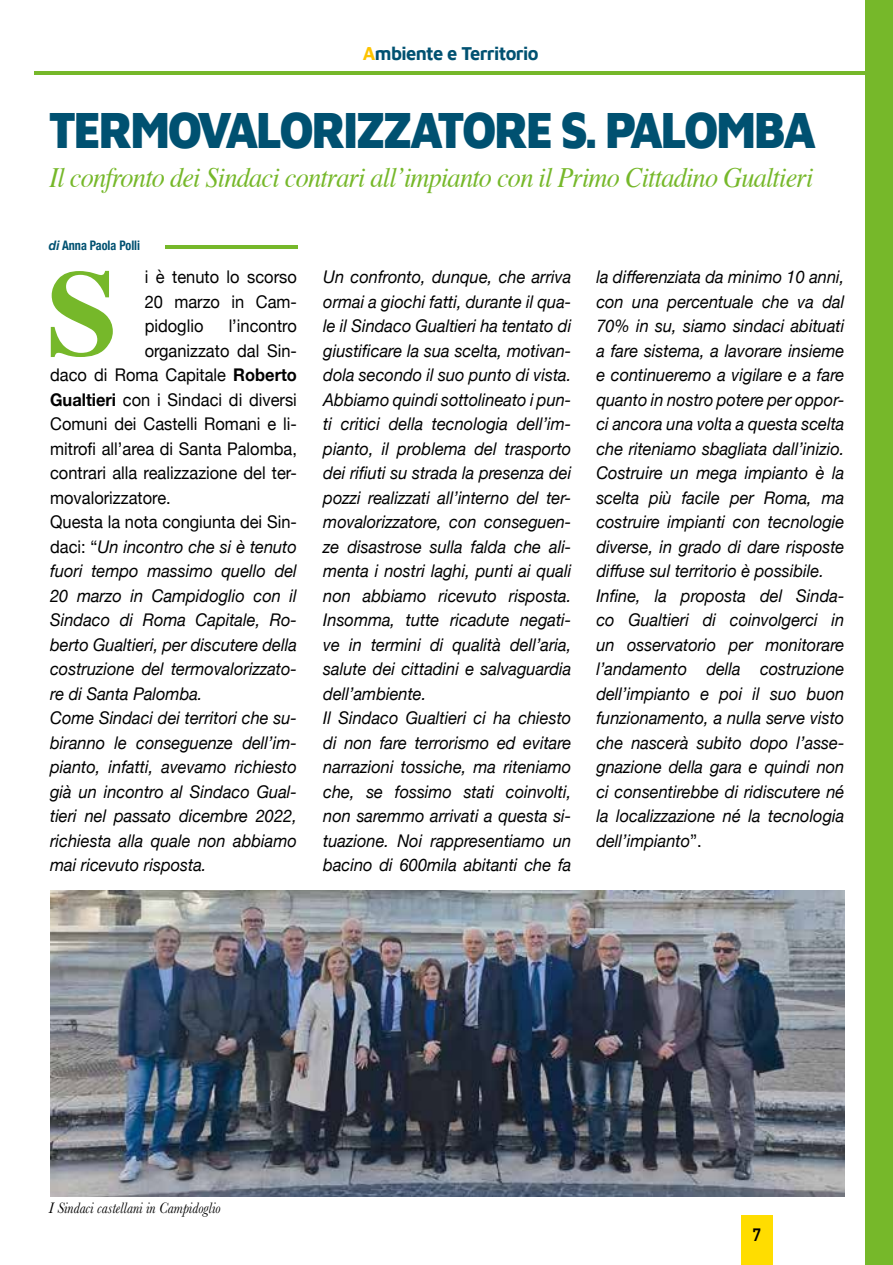
<style>
.page{position:relative;width:893px;height:1265px;background:#fff}
.page>*{position:absolute;margin:0;border:0;box-sizing:border-box;transform-origin:0 0}
.t1{font:700 121.62px "Times";color:#76b82a;scale:1.07 1}
.t2{font:52.5px "Maven Pro";letter-spacing:-.055em;color:#005171;scale:.88 1}
.t3{font:italic 28px "Times";letter-spacing:-.03em;color:#76b82a;scale:.94 1}
.t4{font:19.25px "Maven Pro";letter-spacing:-.035em;color:#005171;scale:.95 1}
.t5{font:italic 17.5px/24.5px "Helvetica Neue";color:#000;scale:.94 1}
.t6{font:17.5px/24.5px "Helvetica Neue";color:#000;text-align:justify;scale:.94 1}
.t7{font:700 17.5px "DIN Alternate";color:#000}
.t8{font:italic 15.75px "Baskerville";color:#000;scale:.91 1}
.t9{font:700 condensed 13.12px "Helvetica Neue";color:#005171;scale:.93 1}
.s1{color:#fdc300}
.s2{font-style:italic;font-stretch:normal}
.s3{font-weight:700}
.s4{font-style:normal}
</style>
<div class="page">
<div style="left:866px;top:0;width:27px;height:1265px;background:#76b82a"></div>
<hr style="left:35px;top:71px;width:858px;height:3px;background:#76b82a">
<hr style="left:165px;top:245px;width:133px;height:4px;background:#76b82a">
<div style="left:741px;top:1215px;width:31px;height:50px;background:#fd0"></div>
<img style="left:50px;top:891px;width:794px;height:306px">
<p class="t4" style="left:363px;top:40px;width:186px"><span class="s1">A</span>mbiente e Territorio</p>
<h2 class="t2" style="left:49px;top:93px;width:873px">TERMOVALORIZZATORE S. PALOMBA</h2>
<h3 class="t3" style="left:50px;top:153px;width:814px">Il confronto dei Sindaci contrari all’impianto con il Primo Cittadino Gualtieri</h3>
<p class="t9" style="left:49px;top:234px;width:100px"><span class="s2">di</span> Anna Paola Polli</p>
<p class="t6" style="left:145px;top:266px;width:163px">i è tenuto lo scorso 20 marzo in Cam&shy;pidoglio</p>
<h1 class="t1" style="left:46px;top:198px;width:69px">S</h1>
<p class="t6" style="left:229px;top:315px;width:74px">l’incontro</p>
<p class="t6" style="left:145px;top:339px;width:163px">organizzato dal Sin-</p>
<p class="t6" style="left:50px;top:364px;width:264px">daco di Roma Capitale <span class="s3">Roberto</span></p>
<p class="t6" style="left:50px;top:388px;width:264px"><span class="s3">Gualtieri</span> con i Sindaci di diversi</p>
<p class="t6" style="left:50px;top:413px;width:264px">Comuni dei Castelli Romani e li-</p>
<p class="t6" style="left:50px;top:437px;width:264px">mitrofi all’area di Santa Palomba,</p>
<p class="t6" style="left:50px;top:462px;width:264px">contrari alla realizzazione del ter-</p>
<p class="t6" style="left:50px;top:486px;width:130px">movalorizzatore.</p>
<p class="t6" style="left:50px;top:511px;width:264px">Questa la nota congiunta dei Sin-</p>
<p class="t5" style="left:50px;top:535px;width:264px"><span class="s4">daci: “</span>Un incontro che si è tenuto</p>
<p class="t5" style="left:50px;top:560px;width:264px">fuori tempo massimo quello del</p>
<p class="t5" style="left:50px;top:584px;width:264px">20 marzo in Campidoglio con il</p>
<p class="t5" style="left:50px;top:609px;width:264px">Sindaco di Roma Capitale, Ro-</p>
<p class="t5" style="left:50px;top:633px;width:264px">berto Gualtieri, per discutere della</p>
<p class="t5" style="left:50px;top:658px;width:264px">costruzione del termovalorizzato-</p>
<p class="t5" style="left:50px;top:682px;width:164px">re di Santa Palomba.</p>
<p class="t5" style="left:50px;top:707px;width:264px">Come Sindaci dei territori che su-</p>
<p class="t5" style="left:50px;top:731px;width:264px">biranno le conseguenze dell’im-</p>
<p class="t5" style="left:50px;top:756px;width:264px">pianto, infatti, avevamo richiesto</p>
<p class="t5" style="left:50px;top:780px;width:264px">già un incontro al Sindaco Gual-</p>
<p class="t5" style="left:50px;top:805px;width:264px">tieri nel passato dicembre 2022,</p>
<p class="t5" style="left:50px;top:829px;width:264px">richiesta alla quale non abbiamo</p>
<p class="t5" style="left:50px;top:854px;width:168px">mai ricevuto risposta.</p>
<p class="t5" style="left:323px;top:266px;width:265px">Un confronto, dunque, che arriva ormai a giochi fatti, durante il qua&shy;le il Sindaco Gualtieri ha tentato di giustificare la sua scelta, motivan&shy;dola secondo il suo punto di vista.<br>Abbiamo quindi sottolineato i pun&shy;ti critici della tecnologia dell’im&shy;pianto, il problema del trasporto dei rifiuti su strada la presenza dei pozzi realizzati all’interno del ter&shy;movalorizzatore, con conseguen&shy;ze disastrose sulla falda che ali&shy;menta i nostri laghi, punti ai quali non abbiamo ricevuto risposta.<br>Insomma, tutte ricadute negati&shy;ve in termini di qualità dell’aria, salute dei cittadini e salvaguardia dell’ambiente.<br>Il Sindaco Gualtieri ci ha chiesto di non fare terrorismo ed evitare narrazioni tossiche, ma riteniamo che, se fossimo stati coinvolti, non saremmo arrivati a questa si&shy;tuazione. Noi rappresentiamo un bacino di 600mila abitanti che fa</p>
<p class="t5" style="left:596px;top:266px;width:265px">la differenziata da minimo 10 anni, con una percentuale che va dal<br>70% in su, siamo sindaci abituati a fare sistema, a lavorare insieme e continueremo a vigilare e a fare quanto in nostro potere per oppor&shy;ci ancora una volta a questa scelta che riteniamo sbagliata dall’inizio.<br>Costruire un mega impianto è la scelta più facile per Roma, ma costruire impianti con tecnologie diverse, in grado di dare risposte diffuse sul territorio è possibile.<br>Infine, la proposta del Sinda&shy;co Gualtieri di coinvolgerci in un osservatorio per monitorare l’andamento della costruzione dell’impianto e poi il suo buon funzionamento, a nulla serve visto che nascerà subito dopo l’asse&shy;gnazione della gara e quindi non ci consentirebbe di ridiscutere né la localizzazione né la tecnologia dell’impianto<span class="s4">”.</span></p>
<p class="t8" style="left:49px;top:1197px;width:190px">I Sindaci castellani in Campidoglio</p>
<p class="t7" style="left:752px;top:1222px;width:10px">7</p>
</div>
